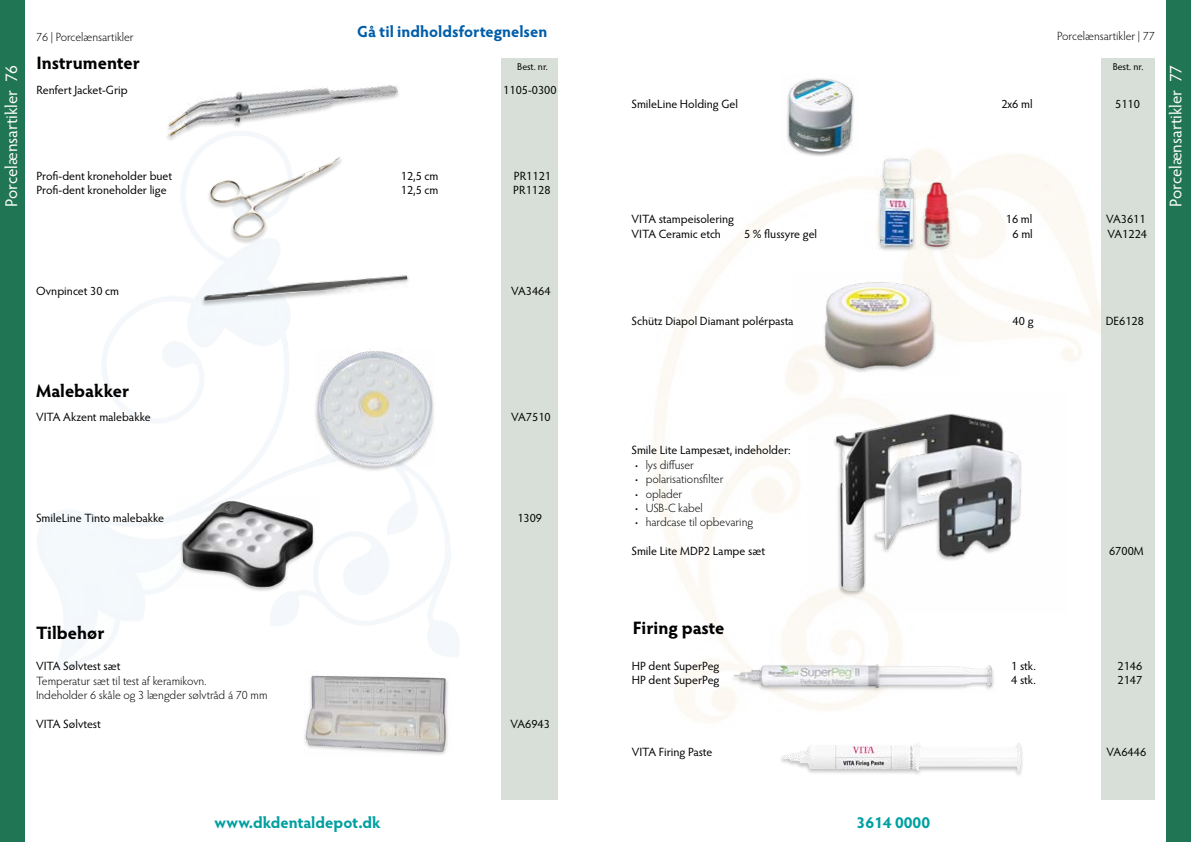
<style>
.page{position:relative;width:1191px;height:842px;background:#fff}
.page>*{position:absolute;margin:0;border:0;box-sizing:border-box;transform-origin:0 0}
.t1{font:700 18px "Hypatia Sans Pro";color:#000}
.t2{font:17px "Hypatia Sans Pro";letter-spacing:-.005em;color:#fff}
.t3{font:700 16px "Hypatia Sans Pro";color:#009fa0}
.t4{font:700 16px "Hypatia Sans Pro";color:#005da9}
.t5{font:12px "Hypatia Sans Pro";color:#000}
.t6{font:300 12px/14.4px "Hypatia Sans Pro";color:#000}
.t7{font:10px "Hypatia Sans Pro";letter-spacing:-.005em;color:#000}
</style>
<div class="page">
<div style="left:1101px;top:58px;width:54px;height:741px;background:#d7dfd8"></div>
<div style="left:786px;top:78px;width:69px;height:80px;background:#000;opacity:.35"></div>
<img style="left:786px;top:74px;width:69px;height:81px">
<div style="left:501px;top:58px;width:57px;height:741px;background:#d7dfd8"></div>
<div style="left:206px;top:156px;width:137px;height:88px;background:#000;opacity:.25"></div>
<img style="left:210px;top:195px;width:130px;height:45px">
<img style="left:304px;top:672px;width:144px;height:83px">
<div style="left:179px;top:500px;width:136px;height:92px;background:#000;opacity:.25"></div>
<img style="left:177px;top:497px;width:142px;height:92px">
<div style="left:314px;top:350px;width:122px;height:122px;background:#000;opacity:.25"></div>
<img style="left:315px;top:349px;width:121px;height:118px">
<div style="left:0;top:0;width:25px;height:842px;background:#207554"></div>
<div style="left:1166px;top:0;width:25px;height:842px;background:#207554"></div>
<img style="left:876px;top:156px;width:41px;height:95px">
<div style="left:922px;top:182px;width:31px;height:70px;background:#fbf8f2"></div>
<img style="left:921px;top:180px;width:31px;height:71px">
<div style="left:779px;top:742px;width:245px;height:36px;background:#000;opacity:.25"></div>
<img style="left:782px;top:742px;width:239px;height:30px">
<img style="left:807px;top:394px;width:217px;height:219px">
<img style="left:794px;top:272px;width:164px;height:102px">
<img style="left:731px;top:664px;width:264px;height:30px">
<div style="left:200px;top:274px;width:211px;height:33px;background:#000;opacity:.25"></div>
<img style="left:188px;top:264px;width:219px;height:38px">
<img style="left:165px;top:85px;width:234px;height:110px">
<h2 class="t2" style="left:0;top:207px;width:143px;rotate:-90deg">Porcelænsartikler 76</h2>
<h3 class="t4" style="left:357px;top:20px;width:191px">Gå til indholdsfortegnelsen</h3>
<p class="t6" style="left:36px;top:29px;width:99px">76 | Porcelænsartikler</p>
<p class="t6" style="left:1057px;top:28px;width:99px">Porcelænsartikler | 77</p>
<h1 class="t1" style="left:36px;top:50px;width:105px">Instrumenter</h1>
<p class="t7" style="left:517px;top:60px;width:32px">Best. nr.</p>
<p class="t5" style="left:36px;top:81px;width:93px">Renfert Jacket-Grip</p>
<p class="t5" style="left:503px;top:81px;width:55px">1105-0300</p>
<p class="t5" style="left:36px;top:168px;width:137px">Profi-dent kroneholder buet</p>
<p class="t5" style="left:401px;top:168px;width:39px">12,5 cm</p>
<p class="t5" style="left:514px;top:168px;width:39px">PR1121</p>
<p class="t5" style="left:36px;top:182px;width:132px">Profi-dent kroneholder lige</p>
<p class="t5" style="left:401px;top:182px;width:39px">12,5 cm</p>
<p class="t5" style="left:513px;top:182px;width:39px">PR1128</p>
<p class="t7" style="left:1112px;top:60px;width:32px">Best. nr.</p>
<p class="t5" style="left:631px;top:96px;width:108px">SmileLine Holding Gel</p>
<p class="t5" style="left:1001px;top:96px;width:33px">2x6 ml</p>
<p class="t5" style="left:1115px;top:96px;width:26px">5110</p>
<p class="t5" style="left:631px;top:211px;width:104px">VITA stampeisolering</p>
<p class="t5" style="left:1005px;top:211px;width:28px">16 ml</p>
<p class="t5" style="left:1106px;top:211px;width:41px">VA3611</p>
<p class="t5" style="left:631px;top:225px;width:91px">VITA Ceramic etch</p>
<p class="t5" style="left:744px;top:225px;width:75px">5 % flussyre gel</p>
<p class="t5" style="left:1012px;top:225px;width:22px">6 ml</p>
<p class="t5" style="left:1107px;top:225px;width:41px">VA1224</p>
<h2 class="t2" style="left:1164px;top:207px;width:143px;rotate:-90deg">Porcelænsartikler 77</h2>
<p class="t5" style="left:36px;top:283px;width:85px">Ovnpincet 30 cm</p>
<p class="t5" style="left:511px;top:283px;width:41px">VA3464</p>
<p class="t5" style="left:631px;top:313px;width:164px">Schütz Diapol Diamant polérpasta</p>
<p class="t5" style="left:1012px;top:313px;width:22px">40 g</p>
<p class="t5" style="left:1105px;top:313px;width:40px">DE6128</p>
<h1 class="t1" style="left:36px;top:378px;width:95px">Malebakker</h1>
<p class="t5" style="left:36px;top:409px;width:116px">VITA Akzent malebakke</p>
<p class="t5" style="left:511px;top:409px;width:41px">VA7510</p>
<p class="t5" style="left:36px;top:510px;width:130px">SmileLine Tinto malebakke</p>
<p class="t5" style="left:517px;top:510px;width:26px">1309</p>
<p class="t5" style="left:631px;top:442px;width:161px">Smile Lite Lampesæt, indeholder:</p>
<p class="t6" style="left:634px;top:457px;width:61px">• lys diffuser</p>
<p class="t6" style="left:634px;top:472px;width:91px">• polarisationsfilter</p>
<p class="t6" style="left:634px;top:486px;width:50px">• oplader</p>
<p class="t6" style="left:634px;top:500px;width:70px">• USB-C kabel</p>
<p class="t6" style="left:634px;top:515px;width:120px">• hardcase til opbevaring</p>
<p class="t5" style="left:631px;top:543px;width:135px">Smile Lite MDP2 Lampe sæt</p>
<p class="t5" style="left:1109px;top:543px;width:36px">6700M</p>
<h1 class="t1" style="left:36px;top:620px;width:70px">Tilbehør</h1>
<p class="t5" style="left:36px;top:658px;width:86px">VITA Sølvtest sæt</p>
<p class="t6" style="left:36px;top:673px;width:233px">Temperatur sæt til test af keramikovn.<br>Indeholder 6 skåle og 3 længder sølvtråd á 70 mm</p>
<p class="t5" style="left:36px;top:716px;width:66px">VITA Sølvtest</p>
<p class="t5" style="left:510px;top:716px;width:41px">VA6943</p>
<h1 class="t1" style="left:632px;top:615px;width:93px">Firing paste</h1>
<p class="t5" style="left:631px;top:657px;width:89px">HP dent SuperPeg</p>
<p class="t5" style="left:1011px;top:657px;width:26px">1 stk.</p>
<p class="t5" style="left:1117px;top:657px;width:26px">2146</p>
<p class="t5" style="left:631px;top:672px;width:89px">HP dent SuperPeg</p>
<p class="t5" style="left:1011px;top:672px;width:26px">4 stk.</p>
<p class="t5" style="left:1117px;top:672px;width:26px">2147</p>
<p class="t5" style="left:631px;top:744px;width:82px">VITA Firing Paste</p>
<p class="t5" style="left:1106px;top:744px;width:41px">VA6446</p>
<h3 class="t3" style="left:214px;top:811px;width:168px">www.dkdentaldepot.dk</h3>
<h3 class="t3" style="left:856px;top:811px;width:75px">3614 0000</h3>
</div>
